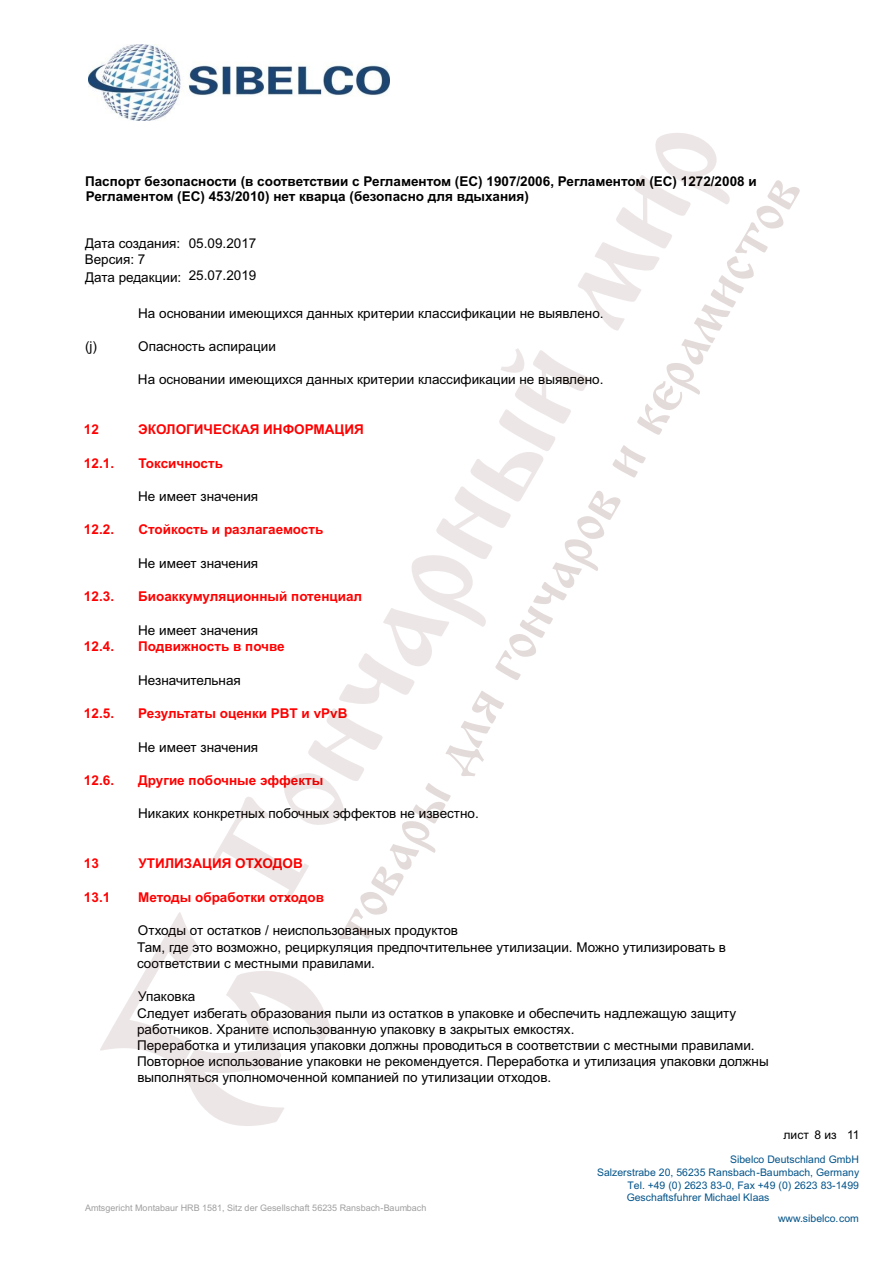
<style>
.page{position:relative;width:893px;height:1262px;background:#fff}
.page>*{position:absolute;margin:0;border:0;box-sizing:border-box;transform-origin:0 0}
.t1{font:13.5px/16.2px "Arial";color:#000}
.t2{font:700 13.5px "Arial";color:#f00}
.t3{font:700 13.5px/15.5px "Arial";color:#000}
.t4{font:12px "Arial";color:#000}
.t5{font:10.5px "Arial";color:#03548a}
.t6{font:9px "Arial";color:#9f9f9f}
</style>
<div class="page">
<img style="left:89px;top:44px;width:300px;height:77px">
<svg style="left:213px;top:133px;width:504px;height:768px"></svg>
<svg style="left:100px;top:912px;width:230px;height:214px"></svg>
<svg style="left:339px;top:445px;width:306px;height:494px"></svg>
<svg style="left:637px;top:180px;width:162px;height:255px"></svg>
<p class="t3" style="left:85px;top:174px;width:673px">Паспорт безопасности (в соответствии с Регламентом (ЕС) 1907/2006, Регламентом (ЕС) 1272/2008 и<br>Регламентом (ЕС) 453/2010) нет кварца (безопасно для вдыхания)</p>
<p class="t1" style="left:85px;top:236px;width:173px;line-height:17px">Дата создания: 05.09.2017<br>Версия: 7<br>Дата редакции: 25.07.2019</p>
<p class="t1" style="left:138px;top:306px;width:467px">На основании имеющихся данных критерии классификации не выявлено.</p>
<p class="t1" style="left:85px;top:339px;width:13px">(j)</p>
<p class="t1" style="left:138px;top:339px;width:139px">Опасность аспирации</p>
<p class="t1" style="left:138px;top:372px;width:467px">На основании имеющихся данных критерии классификации не выявлено.</p>
<p class="t2" style="left:84px;top:424px;width:17px">12</p>
<p class="t2" style="left:138px;top:424px;width:227px">ЭКОЛОГИЧЕСКАЯ ИНФОРМАЦИЯ</p>
<p class="t2" style="left:84px;top:458px;width:32px">12.1.</p>
<p class="t2" style="left:138px;top:458px;width:86px">Токсичность</p>
<p class="t1" style="left:138px;top:489px;width:122px">Не имеет значения</p>
<p class="t2" style="left:84px;top:524px;width:32px">12.2.</p>
<p class="t2" style="left:138px;top:524px;width:186px">Стойкость и разлагаемость</p>
<p class="t1" style="left:138px;top:556px;width:122px">Не имеет значения</p>
<p class="t2" style="left:84px;top:591px;width:32px">12.3.</p>
<p class="t2" style="left:138px;top:591px;width:225px">Биоаккумуляционный потенциал</p>
<p class="t1" style="left:138px;top:623px;width:122px">Не имеет значения</p>
<p class="t2" style="left:84px;top:641px;width:32px">12.4.</p>
<p class="t2" style="left:138px;top:641px;width:148px">Подвижность в почве</p>
<p class="t1" style="left:138px;top:673px;width:104px">Незначительная</p>
<p class="t2" style="left:84px;top:708px;width:32px">12.5.</p>
<p class="t2" style="left:138px;top:708px;width:211px">Результаты оценки PBT и vPvB</p>
<p class="t1" style="left:138px;top:740px;width:122px">Не имеет значения</p>
<p class="t2" style="left:84px;top:775px;width:32px">12.6.</p>
<p class="t2" style="left:138px;top:775px;width:187px">Другие побочные эффекты</p>
<p class="t1" style="left:138px;top:806px;width:342px">Никаких конкретных побочных эффектов не известно.</p>
<p class="t2" style="left:84px;top:858px;width:17px">13</p>
<p class="t2" style="left:138px;top:858px;width:166px">УТИЛИЗАЦИЯ ОТХОДОВ</p>
<p class="t2" style="left:84px;top:892px;width:28px">13.1</p>
<p class="t2" style="left:138px;top:892px;width:187px">Методы обработки отходов</p>
<p class="t1" style="left:137px;top:923px;width:590px">Отходы от остатков / неиспользованных продуктов<br>Там, где это возможно, рециркуляция предпочтительнее утилизации. Можно утилизировать в соответствии с местными правилами.</p>
<p class="t1" style="left:137px;top:989px;width:633px">Упаковка<br>Следует избегать образования пыли из остатков в упаковке и обеспечить надлежащую защиту работников. Храните использованную упаковку в закрытых емкостях.<br>Переработка и утилизация упаковки должны проводиться в соответствии с местными правилами.<br>Повторное использование упаковки не рекомендуется. Переработка и утилизация упаковки должны выполняться уполномоченной компанией по утилизации отходов.</p>
<p class="t4" style="left:783px;top:1130px;width:78px">лист 8 из 11</p>
<p class="t6" style="left:85px;top:1204px;width:343px">Amtsgericht Montabaur HRB 1581, Sitz der Gesellschaft 56235 Ransbach-Baumbach</p>
<p class="t5" style="left:730px;top:1155px;width:130px">Sibelco Deutschland GmbH</p>
<p class="t5" style="left:597px;top:1168px;width:264px">Salzerstrabe 20, 56235 Ransbach-Baumbach, Germany</p>
<p class="t5" style="left:627px;top:1181px;width:233px">Tel. +49 (0) 2623 83-0, Fax +49 (0) 2623 83-1499</p>
<p class="t5" style="left:626px;top:1193px;width:144px">Geschaftsfuhrer Michael Klaas</p>
<p class="t5" style="left:778px;top:1214px;width:82px">www.sibelco.com</p>
</div>
